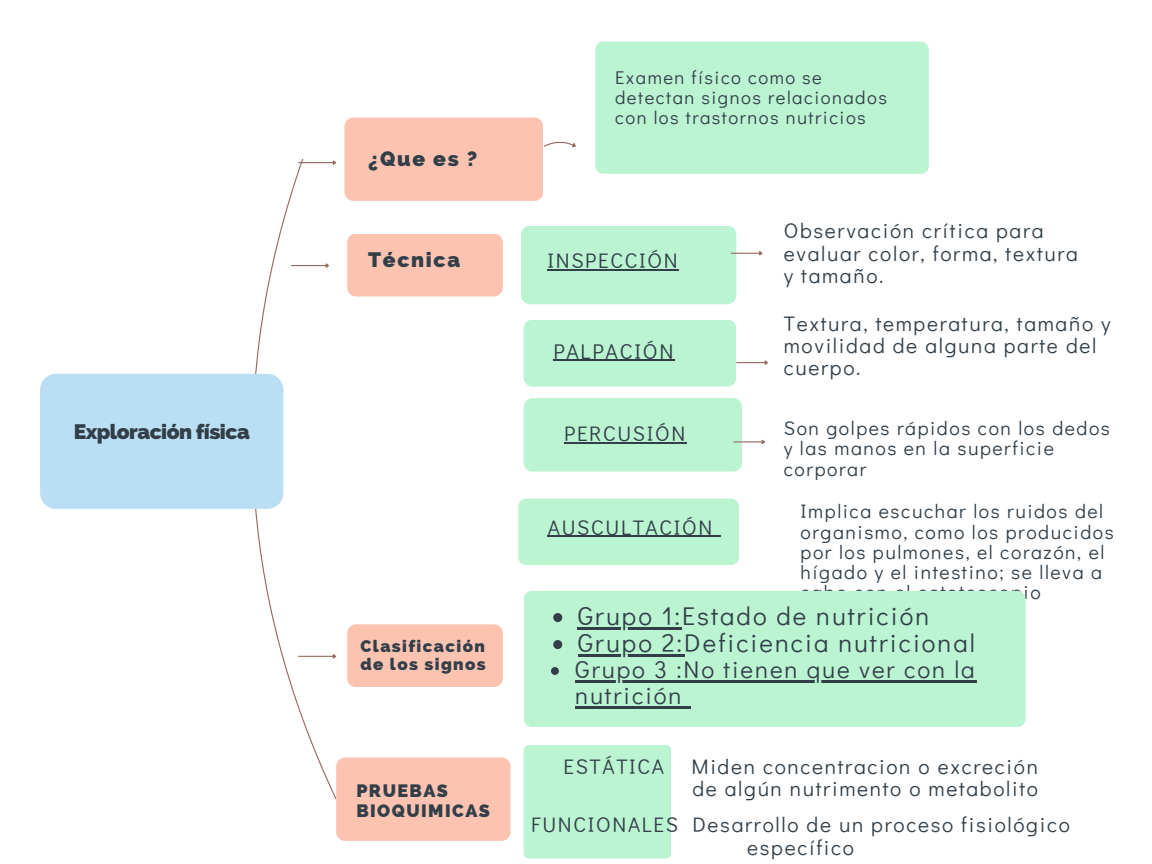
<style>
.page{position:relative;width:1152px;height:864px;background:#fff}
.page>*{position:absolute;margin:0;border:0;box-sizing:border-box;transform-origin:0 0}
.t1{font:25.65px "Didact Gothic";letter-spacing:.08em;color:#323f49}
.t2{font:24.15px/25.8px "Didact Gothic";letter-spacing:.08em;color:#323f49}
.t3{font:21.3px "Didact Gothic";letter-spacing:.08em;color:#323f49}
.t4{font:21px/22.4px "Didact Gothic";letter-spacing:.08em;color:#323f49}
.t5{font:800 21px "Raleway";letter-spacing:-.025em;color:#323f49}
.t6{font:19.5px/20.2px "Didact Gothic";letter-spacing:.08em;color:#323f49}
.t7{font:18.45px/19.6px "Didact Gothic";letter-spacing:.08em;color:#323f49}
.t8{font:800 18px/19.2px "Raleway";letter-spacing:.08em;color:#323f49}
.t9{font:800 16.95px/17.7px "Raleway";letter-spacing:.08em;color:#323f49}
</style>
<div class="page">
<div style="left:344px;top:118px;width:199px;height:83px;background:#fdc3b1;border-radius:9px"></div>
<div style="left:595px;top:42px;width:334px;height:132px;background:#baf4d1;border-radius:8px"></div>
<div style="left:521px;top:226px;width:215px;height:78px;background:#baf4d1;border-radius:9px"></div>
<hr style="left:548px;top:269px;width:131px;height:1px;background:#323f49">
<div style="left:524px;top:320px;width:212px;height:67px;background:#baf4d1;border-radius:9px"></div>
<hr style="left:553px;top:360px;width:122px;height:1px;background:#323f49">
<div style="left:518px;top:499px;width:221px;height:66px;background:#baf4d1;border-radius:8px"></div>
<div style="left:524px;top:398px;width:218px;height:74px;background:#baf4d1;border-radius:9px"></div>
<div style="left:347px;top:234px;width:156px;height:62px;background:#fdc3b1;border-radius:9px"></div>
<svg style="left:215px;top:159px;width:123px;height:641px"></svg>
<hr style="left:298px;top:656px;width:35px;height:1px;background:#96695e">
<svg style="left:332px;top:653px;width:5px;height:7px"></svg>
<svg style="left:544px;top:141px;width:32px;height:6px"></svg>
<div style="left:40px;top:374px;width:243px;height:135px;background:#badff4;border-radius:16px"></div>
<svg style="left:731px;top:250px;width:32px;height:7px"></svg>
<svg style="left:736px;top:360px;width:32px;height:5px"></svg>
<hr style="left:733px;top:441px;width:29px;height:2px;background:#96695e">
<svg style="left:761px;top:439px;width:4px;height:5px"></svg>
<hr style="left:564px;top:443px;width:123px;height:1px;background:#323f49">
<hr style="left:548px;top:536px;width:166px;height:1px;background:#323f49">
<div style="left:347px;top:624px;width:156px;height:63px;background:#fdc3b1;border-radius:9px"></div>
<div style="left:524px;top:591px;width:501px;height:136px;background:#baf4d1;border-radius:8px"></div>
<svg style="left:553px;top:613px;width:9px;height:9px"></svg>
<hr style="left:578px;top:628px;width:104px;height:2px;background:#323f49">
<svg style="left:553px;top:640px;width:9px;height:9px"></svg>
<hr style="left:578px;top:655px;width:106px;height:2px;background:#323f49">
<svg style="left:551px;top:667px;width:8px;height:8px"></svg>
<hr style="left:575px;top:681px;width:402px;height:2px;background:#323f49">
<hr style="left:575px;top:706px;width:109px;height:3px;background:#323f49">
<svg style="left:684px;top:706px;width:7px;height:3px"></svg>
<div style="left:336px;top:758px;width:174px;height:83px;background:#fdc3b1;border-radius:9px"></div>
<div style="left:524px;top:745px;width:147px;height:114px;background:#baf4d1;border-radius:5px"></div>
<hr style="left:291px;top:265px;width:35px;height:1px;background:#96695e">
<svg style="left:325px;top:262px;width:5px;height:8px"></svg>
<h6 class="t5" style="left:74px;top:419px;width:177px">Exploración física</h6>
<h3 class="t5" style="left:368px;top:146px;width:111px">¿Que es ?</h3>
<h4 class="t5" style="left:368px;top:248px;width:93px">Técnica</h4>
<h2 class="t9" style="left:360px;top:638px;width:127px">Clasificación de los signos</h2>
<h4 class="t8" style="left:356px;top:781px;width:135px">PRUEBAS<br>BIOQUIMICAS</h4>
<p class="t7" style="left:615px;top:67px;width:273px">Examen físico como se detectan signos relacionados con los trastornos nutricios</p>
<h3 class="t4" style="left:548px;top:249px;width:132px">INSPECCIÓN</h3>
<h4 class="t3" style="left:553px;top:336px;width:122px">PALPACIÓ N</h4>
<h2 class="t4" style="left:564px;top:422px;width:123px">PERCUSIÓN</h2>
<h3 class="t4" style="left:548px;top:515px;width:166px">AUSCULTACIÓ N</h3>
<h4 class="t4" style="left:784px;top:219px;width:296px">Observación crítica para evaluar color, forma, textura y tamaño.</h4>
<h2 class="t4" style="left:784px;top:311px;width:328px">Textura, temperatura, tamaño y movilidad de alguna parte del cuerpo.</h2>
<h2 class="t6" style="left:784px;top:417px;width:328px">Son golpes rápidos con los dedos y las manos en la superficie corporar</h2>
<h4 class="t6" style="left:801px;top:501px;width:315px">Implica escuchar los ruidos del organismo, como los producidos por los pulmones, el corazón, el hígado y el intestino; se lleva a cabo con el estetoscopio</h4>
<p class="t1" style="left:578px;top:599px;width:353px">Grupo 1:Estado de nutrición</p>
<p class="t1" style="left:578px;top:626px;width:399px">Grupo 2:Deficiencia nutricional</p>
<p class="t2" style="left:575px;top:656px;width:401px">Grupo 3 :No tienen que ver con la nutrición</p>
<h5 class="t4" style="left:563px;top:754px;width:102px">ESTÁTICA</h5>
<h5 class="t4" style="left:691px;top:754px;width:348px">Miden concentracion o excreción de algún nutrimento o metabolito</h5>
<h4 class="t4" style="left:531px;top:813px;width:540px;text-align:center">FUNCIONALES Desarrollo de un proceso fisiológico específico</h4>
</div>
